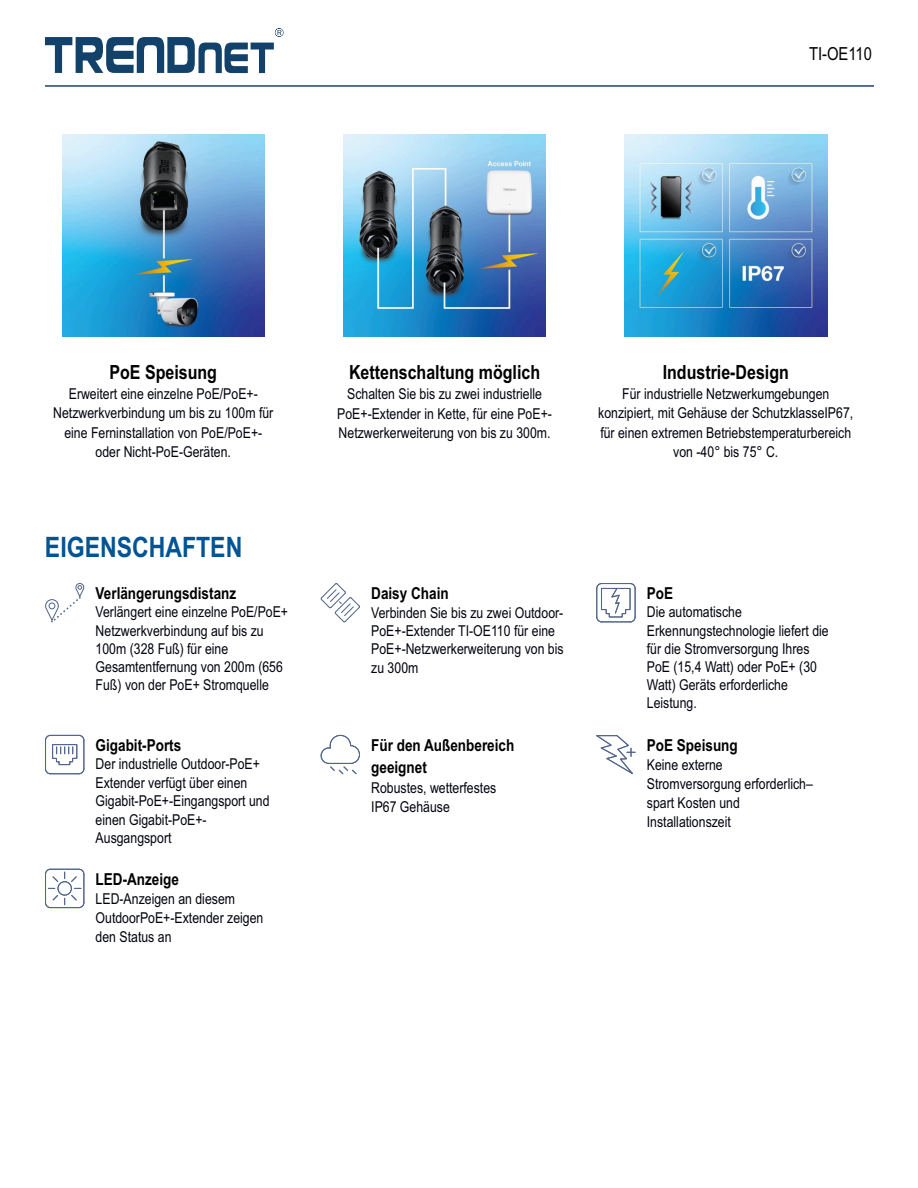
<style>
.page{position:relative;width:918px;height:1188px;background:#fff}
.page>*{position:absolute;margin:0;border:0;box-sizing:border-box;transform-origin:0 0}
.t1{font:700 28.2px "Arial Narrow";color:#005495}
.t2{font:700 19.5px "Arial Narrow";color:#000}
.t3{font:18px "Arial Narrow";color:#000}
.t4{font:700 16.5px/21.8px "Arial Narrow";color:#000}
.t5{font:15px/18.1px "Arial Narrow";color:#00030e}
</style>
<div class="page">
<img style="left:62px;top:134px;width:203px;height:203px">
<img style="left:343px;top:134px;width:203px;height:203px">
<img style="left:625px;top:134px;width:202px;height:203px">
<svg style="left:45px;top:28px;width:239px;height:45px"></svg>
<hr style="left:45px;top:85px;width:829px;height:2px;background:#32537d">
<svg style="left:45px;top:583px;width:40px;height:40px"></svg>
<svg style="left:320px;top:583px;width:40px;height:40px"></svg>
<svg style="left:596px;top:583px;width:40px;height:40px"></svg>
<svg style="left:45px;top:734px;width:40px;height:41px"></svg>
<svg style="left:320px;top:734px;width:40px;height:41px"></svg>
<svg style="left:596px;top:735px;width:40px;height:39px"></svg>
<svg style="left:45px;top:868px;width:40px;height:41px"></svg>
<p class="t3" style="left:809px;top:47px;width:64px">TI-OE110</p>
<h2 class="t2" style="left:110px;top:364px;width:109px">PoE Speisung</h2>
<p class="t5" style="left:53px;top:386px;width:222px;line-height:19.4px;text-align:center">Erweitert eine einzelne PoE/PoE+- Netzwerkverbindung um bis zu 100m für eine Ferninstallation von PoE/PoE+- oder Nicht-PoE-Geräten.</p>
<h1 class="t1" style="left:45px;top:536px;width:199px">EIGENSCHAFTEN</h1>
<p class="t4" style="left:96px;top:584px;width:142px">Verlängerungsdistanz</p>
<p class="t5" style="left:96px;top:604px;width:194px">Verlängert eine einzelne PoE/PoE+<br>Netzwerkverbindung auf bis zu<br>100m (328 Fuß) für eine<br>Gesamtentfernung von 200m (656<br>Fuß) von der PoE+ Stromquelle</p>
<p class="t4" style="left:96px;top:736px;width:87px">Gigabit-Ports</p>
<p class="t5" style="left:96px;top:756px;width:176px">Der industrielle Outdoor-PoE+<br>Extender verfügt über einen<br>Gigabit-PoE+-Eingangsport und einen Gigabit-PoE+-<br>Ausgangsport</p>
<p class="t4" style="left:96px;top:869px;width:85px">LED-Anzeige</p>
<p class="t5" style="left:96px;top:891px;width:169px;line-height:18.9px">LED-Anzeigen an diesem<br>OutdoorPoE+-Extender zeigen den Status an</p>
<h2 class="t2" style="left:349px;top:364px;width:193px">Kettenschaltung möglich</h2>
<p class="t5" style="left:337px;top:386px;width:216px;line-height:19.4px;text-align:center">Schalten Sie bis zu zwei industrielle<br>PoE+-Extender in Kette, für eine PoE+-<br>Netzwerkerweiterung von bis zu 300m.</p>
<h2 class="t2" style="left:663px;top:364px;width:128px">Industrie-Design</h2>
<p class="t5" style="left:598px;top:386px;width:257px;line-height:19.4px;text-align:center">Für industrielle Netzwerkumgebungen konzipiert, mit Gehäuse der SchutzklasseIP67, für einen extremen Betriebstemperaturbereich von -40° bis 75° C.</p>
<p class="t4" style="left:371px;top:584px;width:79px">Daisy Chain</p>
<p class="t5" style="left:371px;top:605px;width:194px">Verbinden Sie bis zu zwei Outdoor-<br>PoE+-Extender TI-OE110 für eine<br>PoE+-Netzwerkerweiterung von bis zu 300m</p>
<p class="t4" style="left:371px;top:736px;width:145px">Für den Außenbereich geeignet</p>
<p class="t5" style="left:371px;top:779px;width:127px;line-height:19.6px">Robustes, wetterfestes<br>IP67 Gehäuse</p>
<p class="t4" style="left:647px;top:584px;width:28px">PoE</p>
<p class="t5" style="left:647px;top:604px;width:183px">Die automatische<br>Erkennungstechnologie liefert die für die Stromversorgung Ihres<br>PoE (15,4 Watt) oder PoE+ (30<br>Watt) Geräts erforderliche<br>Leistung.</p>
<p class="t4" style="left:647px;top:736px;width:92px">PoE Speisung</p>
<p class="t5" style="left:647px;top:757px;width:168px;line-height:18.9px">Keine externe<br>Stromversorgung erforderlich– spart Kosten und<br>Installationszeit</p>
</div>
